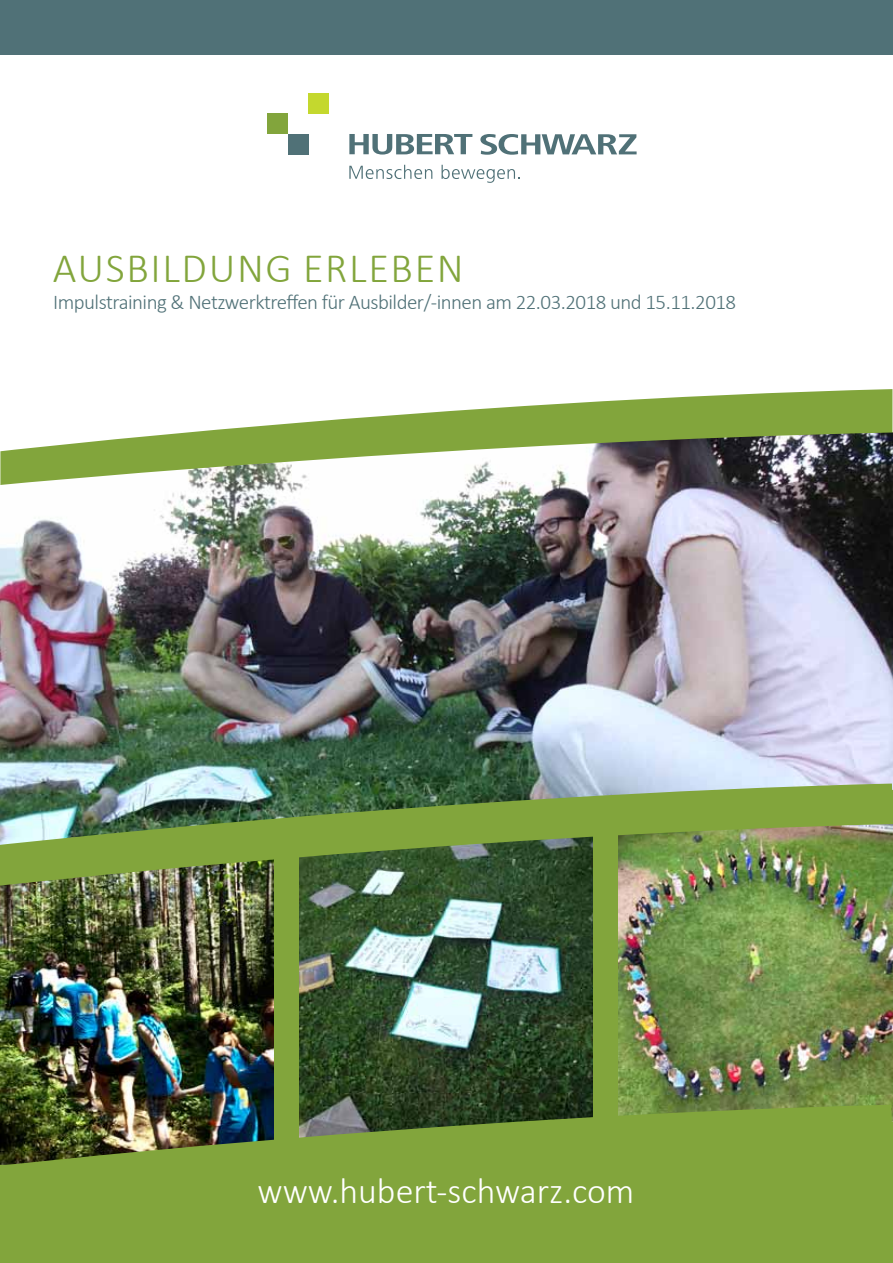
<style>
.page{position:relative;width:893px;height:1263px;background:#fff}
.page>*{position:absolute;margin:0;border:0;box-sizing:border-box;transform-origin:0 0}
.t1{font:300 42px "Calibri";letter-spacing:.04em;color:#82a53c}
.t2{font:300 36px "Calibri";color:#fff}
.t3{font:300 21px "Calibri";letter-spacing:-.025em;color:#507177}
</style>
<div class="page">
<div style="left:267px;top:113px;width:21px;height:21px;background:#82a53c"></div>
<div style="left:288px;top:134px;width:20px;height:20px;background:#507177"></div>
<div style="left:308px;top:93px;width:21px;height:20px;background:#c4d82e"></div>
<svg style="left:480px;top:134px;width:157px;height:21px"></svg>
<svg style="left:349px;top:134px;width:123px;height:21px"></svg>
<svg style="left:349px;top:165px;width:83px;height:14px"></svg>
<svg style="left:442px;top:165px;width:78px;height:18px"></svg>
<div style="left:0;top:0;width:893px;height:54px;background:#507177"></div>
<svg style="left:193px;top:389px;width:699px;height:43px;fill:#82a53c"></svg>
<img style="left:0;top:432px;width:893px;height:330px">
<img style="left:0;top:906px;width:274px;height:177px">
<img style="left:618px;top:906px;width:275px;height:177px">
<img style="left:299px;top:906px;width:294px;height:177px">
<img style="left:0;top:762px;width:893px;height:144px">
<img style="left:0;top:1083px;width:893px;height:47px">
<div style="left:0;top:1130px;width:893px;height:133px;background:#82a53c"></div>
<div style="left:274px;top:835px;width:25px;height:306px;background:#82a53c"></div>
<div style="left:593px;top:813px;width:25px;height:306px;background:#82a53c"></div>
<h1 class="t1" style="left:53px;top:242px;width:413px">Ausbildung erleben</h1>
<p class="t3" style="left:53px;top:289px;width:685px">Impulstraining &amp; Netzwerktreffen für Ausbilder/-innen am 22.03.2018 und 15.11.2018</p>
<h2 class="t2" style="left:257px;top:1168px;width:378px">www.hubert-schwarz.com</h2>
</div>
